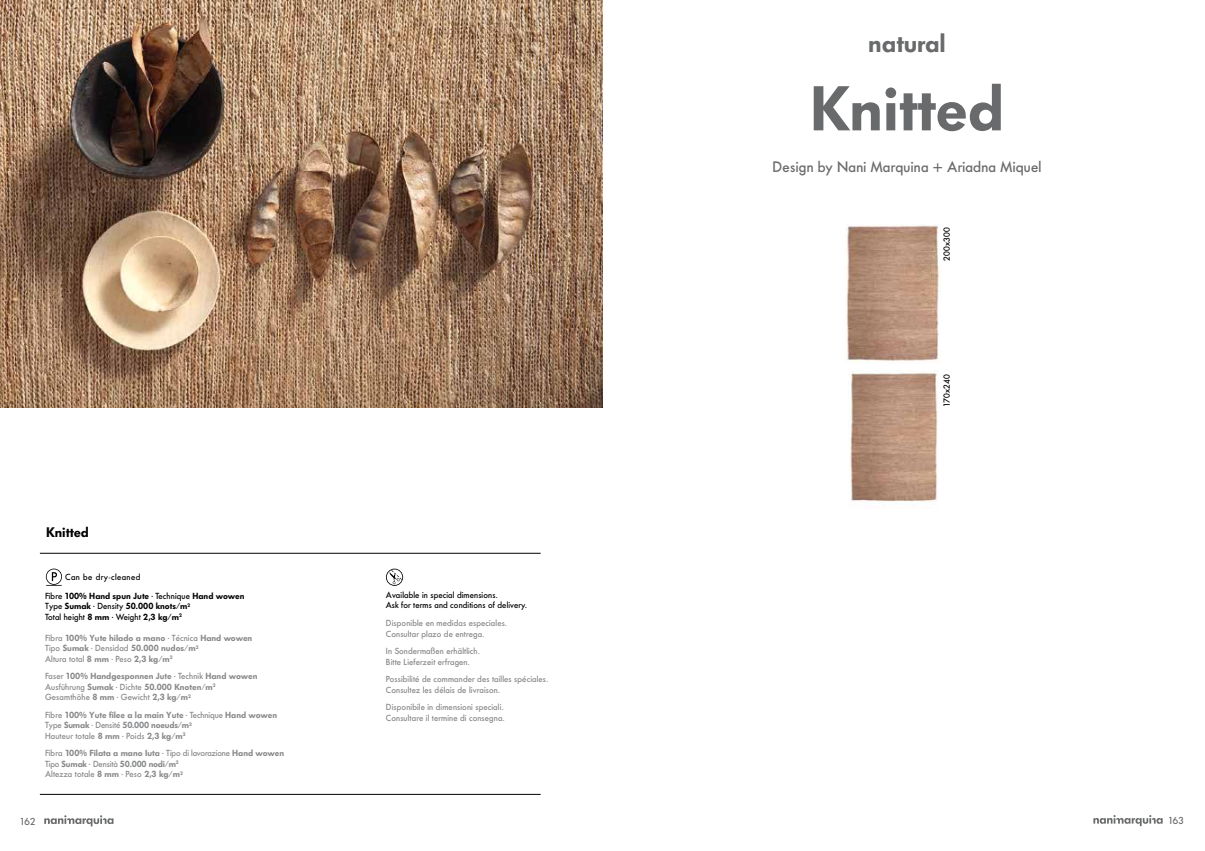
<style>
.page{position:relative;width:1205px;height:851px;background:#fff}
.page>*{position:absolute;margin:0;border:0;box-sizing:border-box;transform-origin:0 0}
.t1{font:600 62.5px "Futura BQ";color:#696a6b}
.t2{font:600 25px "Futura BQ";color:#696a6b}
.t3{font:500 15px "Futura BQ";color:#696a6b}
.t4{font:600 13.75px "Futura BQ";color:#000}
.t5{font:500 10px "Futura BQ";letter-spacing:-.05em;color:#696a6b}
.t6{font:600 8.75px/10.5px "Futura BQ";color:#87888a}
.t7{font:500 8.75px/10.5px "Futura BQ";color:#87888a}
.t8{font:600 8.75px/10.5px "Futura BQ";color:#000}
.t9{font:500 8.75px/10.5px "Futura BQ";color:#000}
.t10{font:500 8.75px "Futura BQ";letter-spacing:.03em;color:#000}
.s1{font-weight:500}
</style>
<div class="page">
<svg style="left:44px;top:815px;width:69px;height:11px"></svg>
<svg style="left:1093px;top:815px;width:69px;height:11px"></svg>
<hr style="left:40px;top:794px;width:501px;height:1px;background:#000">
<hr style="left:40px;top:553px;width:501px;height:1px;background:#000">
<img style="left:846px;top:225px;width:94px;height:137px">
<img style="left:849px;top:371px;width:89px;height:131px">
<img style="left:0;top:0;width:602px;height:407px">
<svg style="left:46px;top:568px;width:16px;height:17px"></svg>
<svg style="left:386px;top:568px;width:17px;height:17px"></svg>
<h2 class="t2" style="left:868px;top:29px;width:79px">natural</h2>
<h1 class="t1" style="left:810px;top:72px;width:196px">Knitted</h1>
<h3 class="t3" style="left:772px;top:158px;width:271px">Design by Nani Marquina + Ariadna Miquel</h3>
<p class="t9" style="left:942px;top:261px;width:35px;rotate:-90deg">200x300</p>
<h3 class="t4" style="left:46px;top:524px;width:44px">Knitted</h3>
<p class="t10" style="left:65px;top:571px;width:77px">Can be dry-cleaned</p>
<p class="t8" style="left:45px;top:590px;width:201px"><span class="s1">Fibre</span> 100% Hand spun Jute <span class="s1">· Technique</span> Hand wowen<br><span class="s1">Type</span> Sumak <span class="s1">· Density</span> 50.000 knots/m<sup>2<br></sup><span class="s1">Total height</span> 8 mm <span class="s1">· Weight</span> 2,3 kg/m<sup>2</sup></p>
<p class="t6" style="left:45px;top:632px;width:209px"><span class="s1">Fibra</span> 100% Yute hilado a mano <span class="s1">· Técnica</span> Hand wowen<br><span class="s1">Tipo</span> Sumak <span class="s1">· Densidad</span> 50.000 nudos/m<sup>2<br></sup><span class="s1">Altura total</span> 8 mm <span class="s1">· Peso</span> 2,3 kg/m<sup>2</sup></p>
<p class="t6" style="left:45px;top:671px;width:214px"><span class="s1">Faser</span> 100% Handgesponnen Jute <span class="s1">· Technik</span> Hand wowen<br><span class="s1">Ausführung</span> Sumak <span class="s1">· Dichte</span> 50.000 Knoten/m<sup>2<br></sup><span class="s1">Gesamthöhe</span> 8 mm <span class="s1">· Gewicht</span> 2,3 kg/m<sup>2</sup></p>
<p class="t6" style="left:45px;top:709px;width:234px"><span class="s1">Fibre</span> 100% Yute filee a la main Yute <span class="s1">· Technique</span> Hand wowen<br><span class="s1">Type</span> Sumak <span class="s1">· Densité</span> 50.000 noeuds/m<sup>2<br></sup><span class="s1">Hauteur totale</span> 8 mm <span class="s1">· Poids</span> 2,3 kg/m<sup>2</sup></p>
<p class="t6" style="left:45px;top:748px;width:241px"><span class="s1">Fibra</span> 100% Filata a mano Iuta <span class="s1">· Tipo di lavorazione</span> Hand wowen<br><span class="s1">Tipo</span> Sumak <span class="s1">· Densità</span> 50.000 nodi/m<sup>2<br></sup><span class="s1">Altezza totale</span> 8 mm <span class="s1">· Peso</span> 2,3 kg/m<sup>2</sup></p>
<p class="t9" style="left:386px;top:589px;width:143px">Available in special dimensions.<br>Ask for terms and conditions of delivery.</p>
<p class="t7" style="left:386px;top:618px;width:123px">Disponible en medidas especiales.<br>Consultar plazo de entrega.</p>
<p class="t7" style="left:386px;top:646px;width:96px">In Sondermaßen erhältlich.<br>Bitte Lieferzeit erfragen.</p>
<p class="t7" style="left:386px;top:674px;width:164px">Possibilité de commander des tailles spéciales.<br>Consultez les délais de livraison.</p>
<p class="t7" style="left:386px;top:702px;width:120px">Disponibile in dimensioni speciali.<br>Consultare il termine di consegna.</p>
<p class="t9" style="left:942px;top:407px;width:34px;rotate:-90deg">170x240</p>
<p class="t5" style="left:20px;top:815px;width:17px">162</p>
<p class="t5" style="left:1168px;top:814px;width:17px">163</p>
</div>
